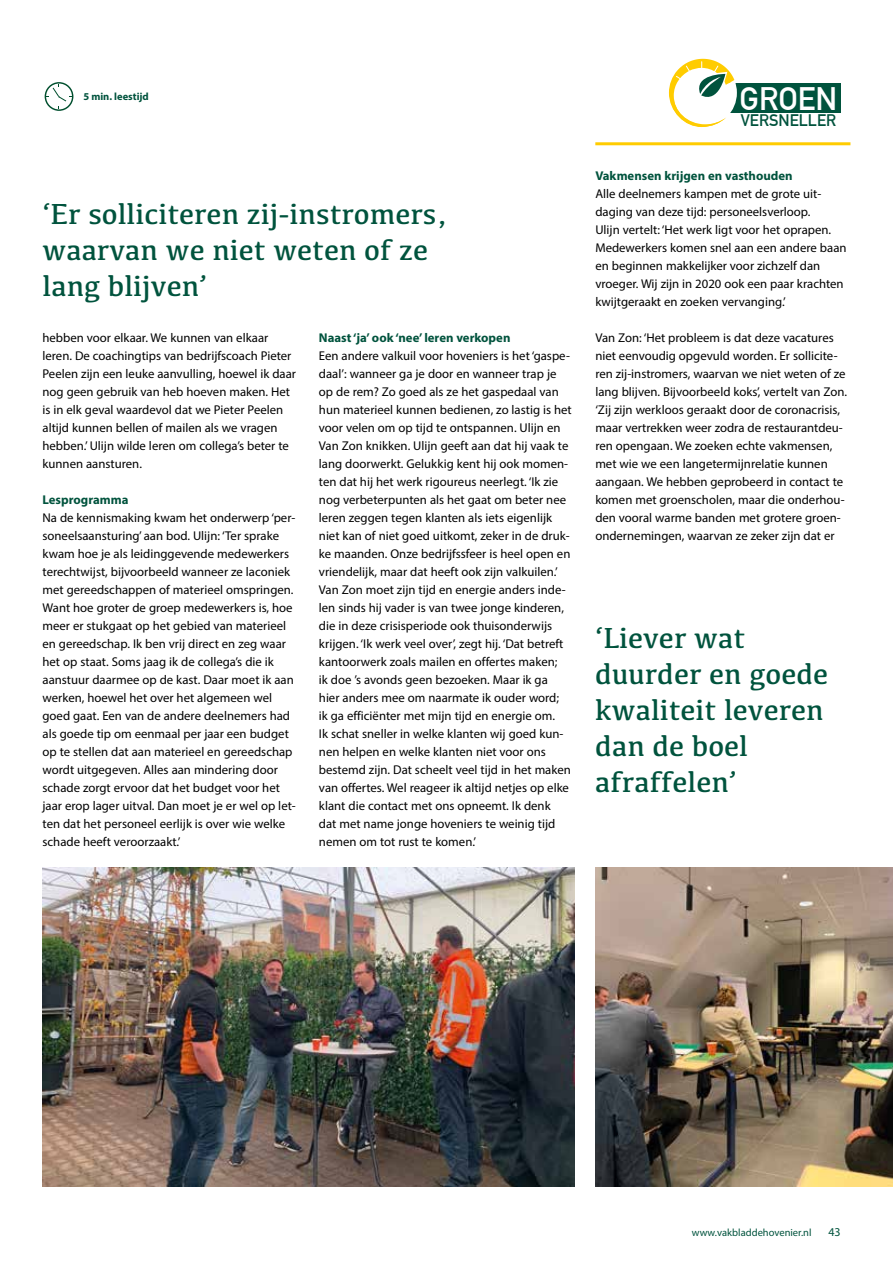
<style>
.page{position:relative;width:893px;height:1263px;background:#fff}
.page>*{position:absolute;margin:0;border:0;box-sizing:border-box;transform-origin:0 0}
.t1{font:700 31.8px "DIN Alternate";color:#fff}
.t2{font:30px/36px "Kefa";color:#00533d}
.t3{font:700 16.35px "DIN Alternate";color:#00533d}
.t4{font:12.75px/18px "Myriad Pro";color:#000}
.t5{font:700 12.75px "Myriad Pro";color:#00533d}
.t6{font:12px "Myriad Pro";color:#00533d}
.t7{font:10.5px "Myriad Pro";color:#00533d}
.t8{font:700 10.5px "Myriad Pro";color:#00533d}
</style>
<div class="page">
<hr style="left:595px;top:142px;width:255px;height:3px;background:#fc0">
<svg style="left:45px;top:82px;width:28px;height:29px"></svg>
<img style="left:43px;top:867px;width:531px;height:319px">
<img style="left:595px;top:867px;width:298px;height:319px">
<div style="left:728px;top:84px;width:113px;height:29px;background:#00533d"></div>
<svg style="left:669px;top:59px;width:65px;height:68px"></svg>
<p class="t8" style="left:83px;top:90px;width:67px">5 min. leestijd</p>
<h2 class="t2" style="left:43px;top:195px;width:407px">‘Er solliciteren zij-instromers, waarvan we niet weten of ze lang blijven’</h2>
<p class="t4" style="left:43px;top:329px;width:255px">hebben voor elkaar. We kunnen van elkaar leren. De coachingtips van bedrijfscoach Pieter Peelen zijn een leuke aanvulling, hoewel ik daar nog geen gebruik van heb hoeven maken. Het is in elk geval waardevol dat we Pieter Peelen altijd kunnen bellen of mailen als we vragen hebben.’ Ulijn wilde leren om collega’s beter te kunnen aansturen.</p>
<p class="t5" style="left:43px;top:491px;width:87px">Lesprogramma</p>
<p class="t4" style="left:43px;top:509px;width:255px">Na de kennismaking kwam het onderwerp ‘per&shy;soneelsaansturing’ aan bod. Ulijn: ‘Ter sprake kwam hoe je als leidinggevende medewerkers terechtwijst, bijvoorbeeld wanneer ze laconiek met gereedschappen of materieel omspringen.<br>Want hoe groter de groep medewerkers is, hoe meer er stukgaat op het gebied van materieel en gereedschap. Ik ben vrij direct en zeg waar het op staat. Soms jaag ik de collega’s die ik aanstuur daarmee op de kast. Daar moet ik aan werken, hoewel het over het algemeen wel goed gaat. Een van de andere deelnemers had als goede tip om eenmaal per jaar een budget op te stellen dat aan materieel en gereedschap wordt uitgegeven. Alles aan mindering door schade zorgt ervoor dat het budget voor het jaar erop lager uitval. Dan moet je er wel op let&shy;ten dat het personeel eerlijk is over wie welke schade heeft veroorzaakt.’</p>
<p class="t5" style="left:319px;top:329px;width:193px">Naast ‘ja’ ook ‘nee’ leren verkopen</p>
<p class="t4" style="left:319px;top:347px;width:254px">Een andere valkuil voor hoveniers is het ‘gaspe&shy;daal’: wanneer ga je door en wanneer trap je op de rem? Zo goed als ze het gaspedaal van hun materieel kunnen bedienen, zo lastig is het voor velen om op tijd te ontspannen. Ulijn en Van Zon knikken. Ulijn geeft aan dat hij vaak te lang doorwerkt. Gelukkig kent hij ook momen&shy;ten dat hij het werk rigoureus neerlegt. ‘Ik zie nog verbeterpunten als het gaat om beter nee leren zeggen tegen klanten als iets eigenlijk niet kan of niet goed uitkomt, zeker in de druk&shy;ke maanden. Onze bedrijfssfeer is heel open en vriendelijk, maar dat heeft ook zijn valkuilen.’ Van Zon moet zijn tijd en energie anders inde&shy;len sinds hij vader is van twee jonge kinderen, die in deze crisisperiode ook thuisonderwijs krijgen. ‘Ik werk veel over’, zegt hij. ‘Dat betreft kantoorwerk zoals mailen en offertes maken;<br>ik doe ’s avonds geen bezoeken. Maar ik ga<br>hier anders mee om naarmate ik ouder word;<br>ik ga efficiënter met mijn tijd en energie om.<br>Ik schat sneller in welke klanten wij goed kun&shy;nen helpen en welke klanten niet voor ons bestemd zijn. Dat scheelt veel tijd in het maken van offertes. Wel reageer ik altijd netjes op elke klant die contact met ons opneemt. Ik denk<br>dat met name jonge hoveniers te weinig tijd nemen om tot rust te komen.’</p>
<h1 class="t1" style="left:740px;top:74px;width:99px">GROEN</h1>
<p class="t3" style="left:741px;top:108px;width:97px">VERSNELLER</p>
<p class="t5" style="left:595px;top:168px;width:199px">Vakmensen krijgen en vasthouden</p>
<p class="t4" style="left:595px;top:185px;width:253px">Alle deelnemers kampen met de grote uit&shy;daging van deze tijd: personeelsverloop.<br>Ulijn vertelt: ‘Het werk ligt voor het oprapen.<br>Medewerkers komen snel aan een andere baan en beginnen makkelijker voor zichzelf dan vroeger. Wij zijn in 2020 ook een paar krachten kwijtgeraakt en zoeken vervanging.’</p>
<p class="t4" style="left:595px;top:329px;width:253px">Van Zon: ‘Het probleem is dat deze vacatures niet eenvoudig opgevuld worden. Er sollicite&shy;ren zij-instromers, waarvan we niet weten of ze lang blijven. Bijvoorbeeld koks’, vertelt van Zon. ‘Zij zijn werkloos geraakt door de coronacrisis, maar vertrekken weer zodra de restaurantdeu&shy;ren opengaan. We zoeken echte vakmensen, met wie we een langetermijnrelatie kunnen aangaan. We hebben geprobeerd in contact te komen met groenscholen, maar die onderhou&shy;den vooral warme banden met grotere groen&shy;ondernemingen, waarvan ze zeker zijn dat er</p>
<h2 class="t2" style="left:595px;top:619px;width:234px">‘Liever wat duurder en goede kwaliteit leveren dan de boel afraffelen’</h2>
<p class="t7" style="left:692px;top:1226px;width:121px">www.vakbladdehovenier.nl</p>
<p class="t6" style="left:828px;top:1224px;width:14px">43</p>
</div>
